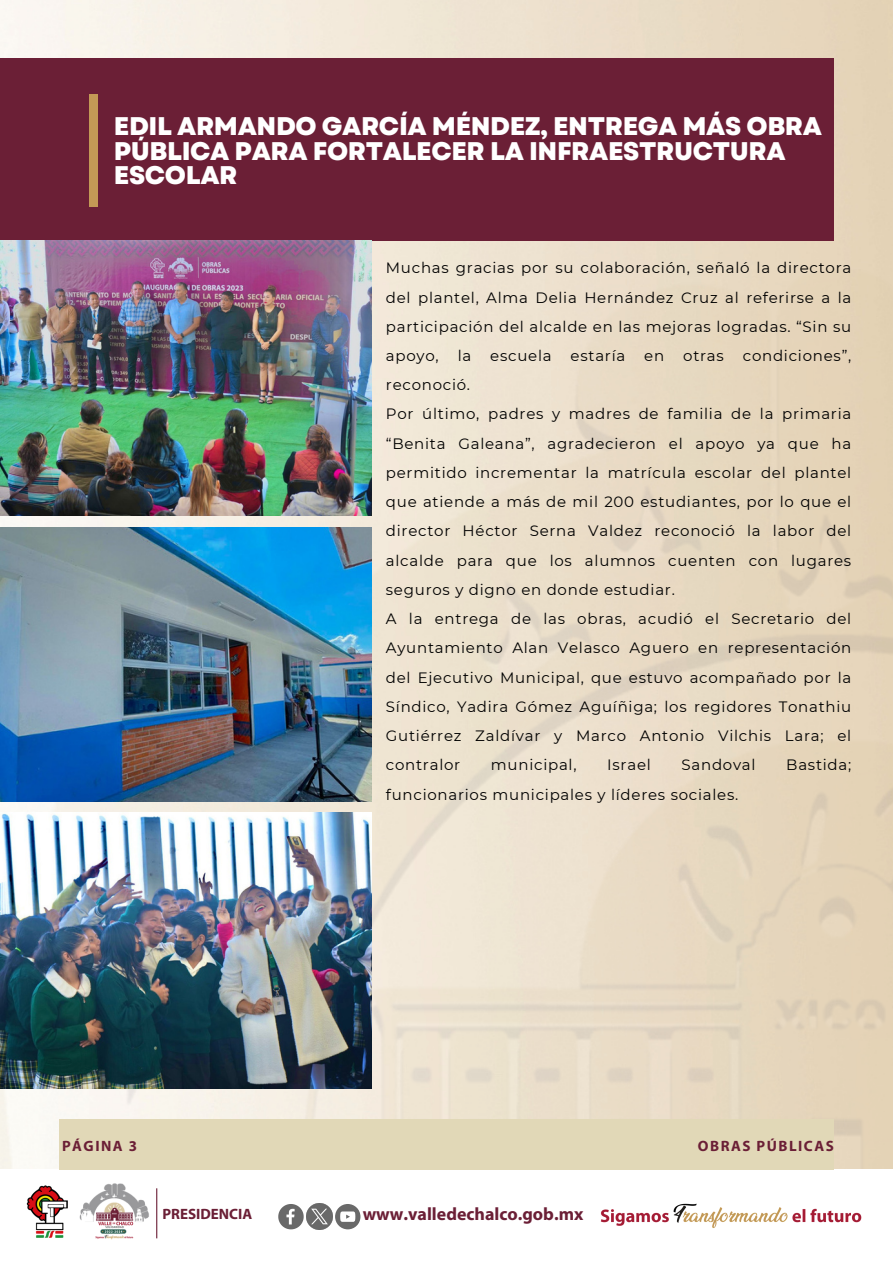
<style>
.page{position:relative;width:893px;height:1264px;background:#fff}
.page>*{position:absolute;margin:0;border:0;box-sizing:border-box;transform-origin:0 0}
.t1{font:800 25.5px/24.8px "Garet";letter-spacing:-.015em;color:#fff}
.t2{font:700 17.85px "Myriad Pro";color:#6b1f36}
.t3{font:15px/29.2px "Montserrat";letter-spacing:.05em;color:#000;text-align:justify}
.t4{font:700 15px "Myriad Pro";letter-spacing:.1em;color:#6b1f36}
.t5{font:700 15px "Myriad Pro";color:#6b1f36}
</style>
<div class="page">
<img style="left:0;top:0;width:892px;height:241px">
<img style="left:0;top:241px;width:892px;height:928px">
<div style="left:0;top:59px;width:833px;height:182px;background:#6b1f36"></div>
<div style="left:89px;top:94px;width:9px;height:112px;background:#c39956"></div>
<img style="left:27px;top:1185px;width:41px;height:53px">
<img style="left:79px;top:1183px;width:79px;height:57px">
<hr style="left:156px;top:1188px;width:1px;height:50px;background:#6b1f36">
<img style="left:600px;top:1203px;width:262px;height:25px">
<div style="left:59px;top:1118px;width:774px;height:51px;background:#e1d8b7"></div>
<img style="left:0;top:240px;width:371px;height:276px">
<img style="left:0;top:527px;width:371px;height:274px">
<img style="left:0;top:812px;width:371px;height:276px">
<svg style="left:278px;top:1204px;width:25px;height:25px"></svg>
<svg style="left:335px;top:1204px;width:25px;height:25px"></svg>
<img style="left:307px;top:1203px;width:25px;height:26px">
<p class="t1" style="left:114px;top:114px;width:709px">EDIL ARMANDO GARCÍA MÉNDEZ, ENTREGA MÁS OBRA<br>PÚBLICA PARA FORTALECER LA INFRAESTRUCTURA<br>ESCOLAR</p>
<p class="t3" style="left:386px;top:253px;width:467px">Muchas gracias por su colaboración, señaló la directora del plantel, Alma Delia Hernández Cruz al referirse a la participación del alcalde en las mejoras logradas. “Sin su apoyo,</p>
<p class="t3" style="left:457px;top:341px;width:15px">la</p>
<p class="t3" style="left:490px;top:341px;width:63px">escuela</p>
<p class="t3" style="left:570px;top:341px;width:56px">estaría</p>
<p class="t3" style="left:644px;top:341px;width:21px">en</p>
<p class="t3" style="left:683px;top:341px;width:42px">otras</p>
<p class="t3" style="left:742px;top:341px;width:110px">condiciones”,</p>
<p class="t3" style="left:386px;top:370px;width:86px">reconoció.</p>
<p class="t3" style="left:386px;top:399px;width:467px">Por último, padres y madres de familia de la primaria “Benita Galeana”, agradecieron el apoyo ya que ha permitido incrementar la matrícula escolar del plantel que atiende a más de mil 200 estudiantes, por lo que el director Héctor Serna Valdez reconoció la labor del alcalde para que los alumnos cuenten con lugares seguros y digno en donde estudiar.</p>
<p class="t3" style="left:386px;top:604px;width:467px">A la entrega de las obras, acudió el Secretario del Ayuntamiento Alan Velasco Aguero en representación del Ejecutivo Municipal, que estuvo acompañado por la Síndico, Yadira Gómez Aguíñiga; los regidores Tonathiu Gutiérrez Zaldívar y Marco Antonio Vilchis Lara; el contralor</p>
<p class="t3" style="left:491px;top:750px;width:87px">municipal,</p>
<p class="t3" style="left:607px;top:750px;width:45px">Israel</p>
<p class="t3" style="left:681px;top:750px;width:75px">Sandoval</p>
<p class="t3" style="left:786px;top:750px;width:66px">Bastida;</p>
<p class="t3" style="left:386px;top:779px;width:354px">funcionarios municipales y líderes sociales.</p>
<p class="t4" style="left:62px;top:1139px;width:77px">PÁGINA 3</p>
<p class="t4" style="left:697px;top:1139px;width:137px">OBRAS PÚBLICAS</p>
<p class="t5" style="left:162px;top:1208px;width:91px">PRESIDENCIA</p>
<p class="t2" style="left:362px;top:1206px;width:222px">www.valledechalco.gob.mx</p>
</div>
